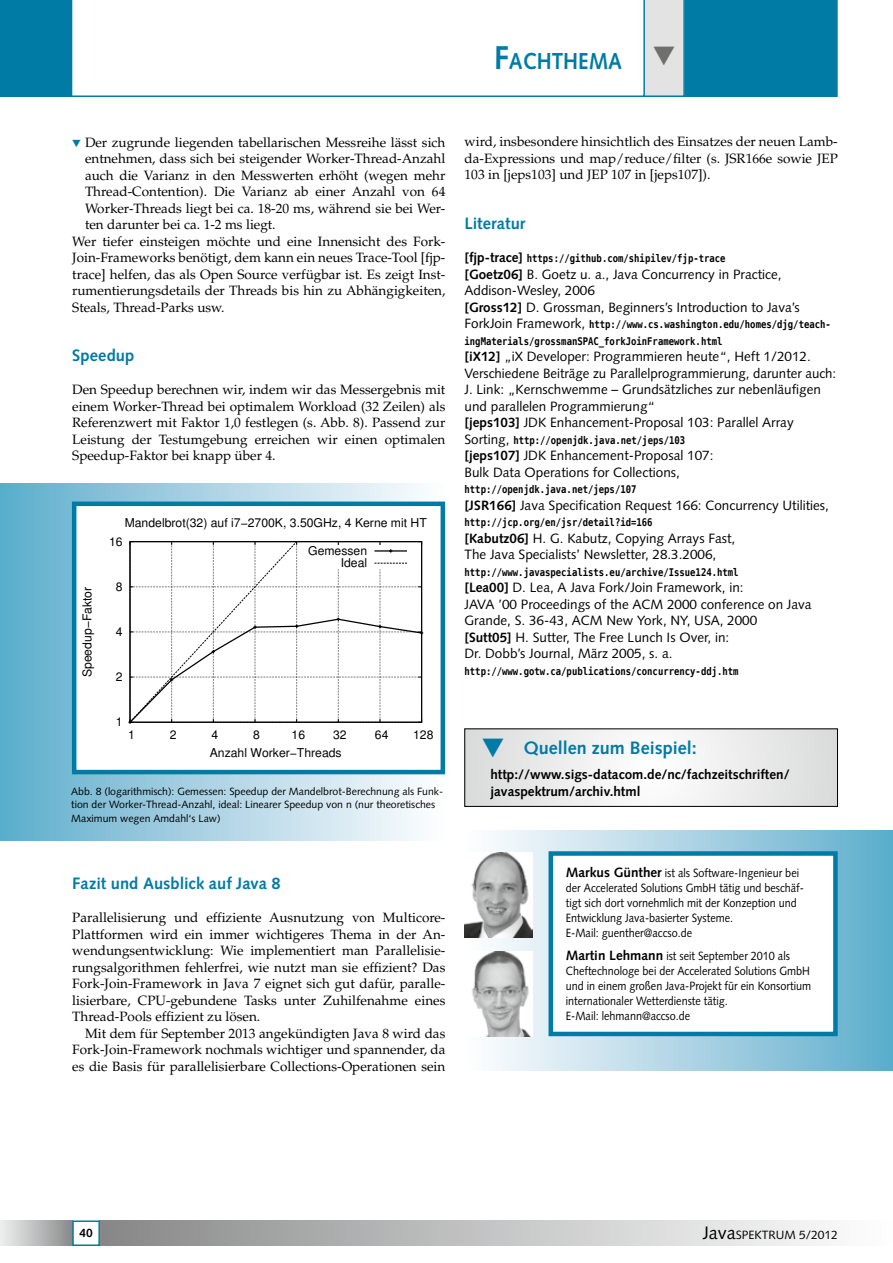
<style>
.page{position:relative;width:893px;height:1263px;background:#fff}
.page>*{position:absolute;margin:0;border:0;box-sizing:border-box;transform-origin:0 0}
.t1{font:700 23.1px "Syntax";color:#007ba5;scale:.9 1}
.t2{font:700 18px "Syntax";color:#007ba5}
.t3{font:700 16.5px "Syntax";color:#007ba5}
.t4{font:13.5px/16.5px "Palatino";color:#000;text-align:justify}
.t5{font:13.5px/16.5px "Syntax";color:#000}
.t6{font:700 13.5px/16.5px "Syntax";color:#000}
.t7{font:12.15px/12.1px "Helvetica";color:#000;text-align:right}
.t8{font:12px/15px "Syntax";color:#000;scale:.9 1}
.t9{font:12px "Syntax";color:#000}
.t10{font:700 12px "Syntax";color:#000}
.t11{font:700 10.5px/16.5px "Bitstream Vera Sans Mono";color:#000;scale:.85 1}
.t12{font:10.5px/13.5px "Syntax";color:#000}
.s1{font-size:33px}
.s2{font-family:"European Pi Three";font-size:10.5px;color:#007ba5}
.s3{font-family:"Syntax";font-size:13.5px}
.s4{font-weight:700}
.s5{font-family:"Syntax";font-weight:400;font-size:13.5px}
.s6{font-weight:700;font-size:13.5px}
.s7{font-size:18px}
</style>
<div class="page">
<div style="left:0;top:1220px;width:72px;height:26px;background:linear-gradient(to right,#f0f0f0,#8c8d8d)"></div>
<div style="left:100px;top:1220px;width:793px;height:26px;background:linear-gradient(to right,#888989,#fff)"></div>
<div style="left:72px;top:1220px;width:28px;height:26px;border:2px solid #007ba5"></div>
<svg style="left:72px;top:0;width:571px;height:97px"></svg>
<div style="left:0;top:0;width:72px;height:97px;background:#007ba5"></div>
<div style="left:0;top:483px;width:445px;height:357px;background:linear-gradient(to right,#5eadcc,#fffeff)"></div>
<div style="left:74px;top:504px;width:369px;height:268px;background:#fff"></div>
<svg style="left:128px;top:541px;width:295px;height:183px"></svg>
<svg style="left:129px;top:541px;width:278px;height:182px"></svg>
<div style="left:130px;top:541px;width:292px;height:181px;border:1px solid #000"></div>
<div style="left:72px;top:501px;width:373px;height:273px;border:4px solid #007ba5"></div>
<div style="left:465px;top:830px;width:428px;height:240px;background:linear-gradient(to right,#fffdfe,#5eadcc)"></div>
<div style="left:551px;top:853px;width:284px;height:181px;background:#fff"></div>
<div style="left:549px;top:851px;width:289px;height:185px;border:4px solid #007ba5"></div>
<img style="left:465px;top:852px;width:68px;height:85px">
<img style="left:465px;top:951px;width:68px;height:85px">
<svg style="left:467px;top:731px;width:369px;height:73px"></svg>
<svg style="left:643px;top:0;width:195px;height:97px;background:#2d8fb1"></svg>
<svg style="left:483px;top:739px;width:21px;height:18px"></svg>
<h1 class="t1" style="left:494px;top:48px;width:144px"><span class="s1">F</span>ACHTHEMA</h1>
<p class="t4" style="left:72px;top:134px;width:375px"><span class="s2">H</span> Der zugrunde liegenden tabellarischen Messreihe lässt sich</p>
<p class="t4" style="left:85px;top:150px;width:362px">entnehmen, dass sich bei steigender Worker-Thread-Anzahl</p>
<p class="t4" style="left:85px;top:167px;width:362px">auch die Varianz in den Messwerten erhöht (wegen mehr</p>
<p class="t4" style="left:85px;top:183px;width:362px">Thread-Contention). Die Varianz ab einer Anzahl von 64</p>
<p class="t4" style="left:85px;top:200px;width:362px">Worker-Threads liegt bei ca. 18-20 ms, während sie bei Wer-</p>
<p class="t4" style="left:85px;top:216px;width:192px">ten darunter bei ca. 1-2 ms liegt.</p>
<p class="t4" style="left:72px;top:233px;width:375px">Wer tiefer einsteigen möchte und eine Innensicht des Fork-</p>
<p class="t4" style="left:72px;top:249px;width:375px">Join-Frameworks benötigt, dem kann ein neues Trace-Tool [fjp-</p>
<p class="t4" style="left:72px;top:266px;width:375px">trace] helfen, das als Open Source verfügbar ist. Es zeigt Inst-</p>
<p class="t4" style="left:72px;top:282px;width:375px">rumentierungsdetails der Threads bis hin zu Abhängigkeiten,</p>
<p class="t4" style="left:72px;top:299px;width:154px">Steals, Thread-Parks usw.</p>
<p class="t3" style="left:72px;top:346px;width:64px">Speedup</p>
<p class="t4" style="left:72px;top:381px;width:375px">Den Speedup berechnen wir, indem wir das Messergebnis mit einem Worker-Thread bei optimalem Workload (32 Zeilen) als Referenzwert mit Faktor 1,0 festlegen (s. Abb. 8). Passend zur Leistung der Testumgebung erreichen wir einen optimalen Speedup-Faktor bei knapp über 4.</p>
<p class="t7" style="left:82px;top:677px;width:92px;rotate:-90deg">Speedup−Faktor</p>
<p class="t7" style="left:125px;top:518px;width:304px">Mandelbrot(32) auf i7−2700K, 3.50GHz, 4 Kerne mit HT</p>
<p class="t7" style="left:308px;top:546px;width:61px">Gemessen<br>Ideal</p>
<p class="t7" style="left:109px;top:536px;width:15px">16</p>
<p class="t7" style="left:116px;top:582px;width:8px">8</p>
<p class="t7" style="left:116px;top:627px;width:8px">4</p>
<p class="t7" style="left:116px;top:672px;width:8px">2</p>
<p class="t7" style="left:116px;top:717px;width:8px">1</p>
<p class="t7" style="left:128px;top:729px;width:8px">1</p>
<p class="t7" style="left:170px;top:729px;width:8px">2</p>
<p class="t7" style="left:212px;top:729px;width:8px">4</p>
<p class="t7" style="left:253px;top:729px;width:8px">8</p>
<p class="t7" style="left:292px;top:729px;width:15px">16</p>
<p class="t7" style="left:333px;top:729px;width:15px">32</p>
<p class="t7" style="left:375px;top:729px;width:15px">64</p>
<p class="t7" style="left:413px;top:729px;width:22px">128</p>
<p class="t7" style="left:210px;top:747px;width:133px">Anzahl Worker−Threads</p>
<p class="t12" style="left:71px;top:785px;width:374px">Abb. 8 (logarithmisch): Gemessen: Speedup der Mandelbrot-Berechnung als Funk&shy;tion der Worker-Thread-Anzahl, ideal: Linearer Speedup von n (nur theoretisches<br>Maximum wegen Amdahl‘s Law)</p>
<p class="t3" style="left:72px;top:874px;width:210px">Fazit und Ausblick auf Java 8</p>
<p class="t4" style="left:72px;top:909px;width:375px">Parallelisierung und effiziente Ausnutzung von Multicore-Plattformen wird ein immer wichtigeres Thema in der An&shy;wendungsentwicklung: Wie implementiert man Parallelisie&shy;rungsalgorithmen fehlerfrei, wie nutzt man sie effizient? Das Fork-Join-Framework in Java 7 eignet sich gut dafür, paralle&shy;lisierbare, CPU-gebundene Tasks unter Zuhilfenahme eines Thread-Pools effizient zu lösen.</p>
<p class="t4" style="left:72px;top:1025px;width:375px;text-indent:13px">Mit dem für September 2013 angekündigten Java 8 wird das Fork-Join-Framework nochmals wichtiger und spannender, da es die Basis für parallelisierbare Collections-Operationen sein</p>
<p class="t4" style="left:465px;top:134px;width:375px">wird, insbesondere hinsichtlich des Einsatzes der neuen Lamb&shy;da-Expressions und map/reduce/filter (s. JSR166e sowie JEP 103 in [jeps103] und JEP 107 in [jeps107]).</p>
<p class="t3" style="left:465px;top:214px;width:62px">Literatur</p>
<p class="t11" style="left:465px;top:250px;width:309px"><span class="s3">[fjp-trace]</span> https://github.com/shipilev/fjp-trace</p>
<p class="t5" style="left:465px;top:266px;width:337px"><span class="s4">[Goetz06]</span> B. Goetz u. a., Java Concurrency in Practice,<br>Addison-Wesley, 2006<br><span class="s4">[Gross12]</span> D. Grossman, Beginners’s Introduction to Java’s</p>
<p class="t11" style="left:465px;top:316px;width:432px"><span class="s5">ForkJoin Framework,</span> http://www.cs.washington.edu/homes/djg/teach&shy;ingMaterials/grossmanSPAC_forkJoinFramework.html</p>
<p class="t5" style="left:465px;top:348px;width:373px"><span class="s4">[iX12]</span> „iX Developer: Programmieren heute“, Heft 1/2012.<br>Verschiedene Beiträge zu Parallelprogrammierung, darunter auch:<br>J. Link: „Kernschwemme – Grundsätzliches zur nebenläufigen und parallelen Programmierung“<br><span class="s4">[jeps103]</span> JDK Enhancement-Proposal 103: Parallel Array</p>
<p class="t11" style="left:465px;top:432px;width:261px"><span class="s5">Sorting,</span> http://openjdk.java.net/jeps/103</p>
<p class="t5" style="left:465px;top:447px;width:250px"><span class="s4">[jeps107]</span> JDK Enhancement-Proposal 107:<br>Bulk Data Operations for Collections,</p>
<p class="t11" style="left:465px;top:481px;width:204px">http://openjdk.java.net/jeps/107</p>
<p class="t5" style="left:465px;top:497px;width:366px"><span class="s4">[JSR166]</span> Java Specification Request 166: Concurrency Utilities,</p>
<p class="t11" style="left:465px;top:514px;width:223px">http://jcp.org/en/jsr/detail?id=166</p>
<p class="t5" style="left:465px;top:530px;width:272px"><span class="s4">[Kabutz06]</span> H. G. Kabutz, Copying Arrays Fast,<br>The Java Specialists’ Newsletter, 28.3.2006,</p>
<p class="t11" style="left:465px;top:564px;width:324px">http://www.javaspecialists.eu/archive/Issue124.html</p>
<p class="t5" style="left:465px;top:579px;width:349px"><span class="s4">[Lea00]</span> D. Lea, A Java Fork/Join Framework, in:<br>JAVA ’00 Proceedings of the ACM 2000 conference on Java Grande, S. 36-43, ACM New York, NY, USA, 2000<br><span class="s4">[Sutt05]</span> H. Sutter, The Free Lunch Is Over, in:<br>Dr. Dobb’s Journal, März 2005, s. a.</p>
<p class="t11" style="left:465px;top:663px;width:324px">http://www.gotw.ca/publications/concurrency-ddj.htm</p>
<h2 class="t2" style="left:524px;top:738px;width:174px">Quellen zum Beispiel:</h2>
<p class="t6" style="left:490px;top:766px;width:301px">http://www.sigs-datacom.de/nc/fachzeitschriften/ javaspektrum/archiv.html</p>
<p class="t8" style="left:566px;top:866px;width:266px"><span class="s6">Markus Günther</span> ist als Software-Ingenieur bei der Accelerated Solutions GmbH tätig und beschäf&shy;tigt sich dort vornehmlich mit der Konzeption und Entwicklung Java-basierter Systeme.<br>E-Mail: guenther@accso.de</p>
<p class="t8" style="left:566px;top:949px;width:274px"><span class="s6">Martin Lehmann</span> ist seit September 2010 als Cheftechnologe bei der Accelerated Solutions GmbH und in einem großen Java-Projekt für ein Konsortium internationaler Wetterdienste tätig.<br>E-Mail: lehmann@accso.de</p>
<p class="t10" style="left:79px;top:1226px;width:15px">40</p>
<p class="t9" style="left:703px;top:1227px;width:137px"><span class="s7">Java</span>SPEKTRUM 5/2012</p>
</div>
